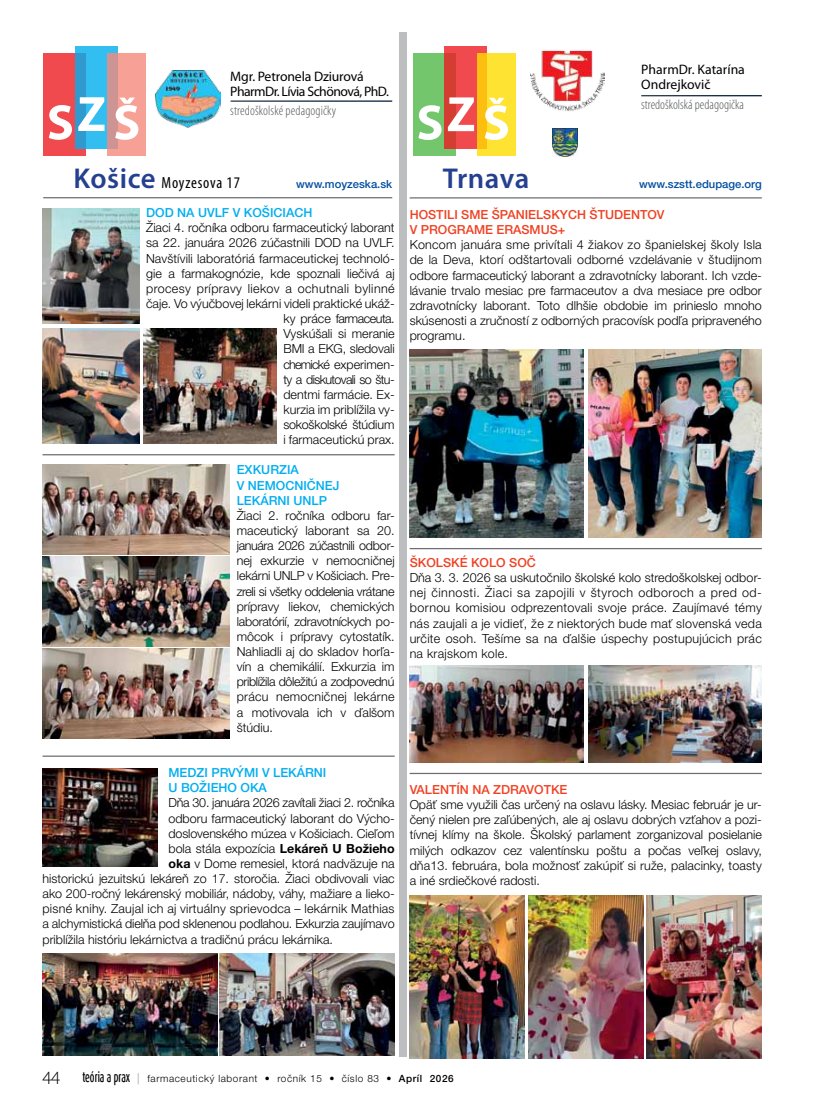
<style>
.page{position:relative;width:815px;height:1099px;background:#fff}
.page>*{position:absolute;margin:0;border:0;box-sizing:border-box;transform-origin:0 0}
.t1{font:600 28.75px "Myriad Pro";letter-spacing:.015em;color:#25408f}
.t2{font:condensed 16.25px "Myriad Pro";letter-spacing:.05em;color:#000}
.t3{font:300 condensed 13.75px "Myriad Pro";color:#58595b}
.t4{font:13.75px/15px "Myriad Pro";letter-spacing:-.035em;color:#000}
.t5{font:13.75px/15px "Myriad Pro";letter-spacing:-.01em;color:#000}
.t6{font:300 12.5px/15.1px "Helvetica Neue LT Pro";color:#000;text-align:justify}
.t7{font:500 12.5px "Helvetica Neue LT Pro";color:#ef4123}
.t8{font:500 12.5px/15.1px "Helvetica Neue LT Pro";color:#00aeef}
.t9{font:300 12.5px "Helvetica Neue LT Pro";letter-spacing:.02em;color:#000}
.t10{font:300 12.5px "Helvetica Neue LT Pro";letter-spacing:-.02em;color:#000}
.t11{font:500 11.25px "Helvetica Neue LT Pro";color:#034ea2}
.t12{font:300 10px "Helvetica Neue LT Pro";letter-spacing:.06em;color:#000}
.s1{font-weight:600;font-stretch:normal;font-size:28.75px;color:#25408f}
.s2{font-weight:700}
.s3{font-family:"Myriad Pro";font-size:18.75px}
.s4{font-family:"Dax CE";font-weight:500;font-size:14.5px}
.s5{font-size:11.25px;color:#939598}
.s6{font-weight:500}
</style>
<div class="page">
<div style="left:399px;top:32px;width:7px;height:1024px;background:#bcbec0"></div>
<img style="left:530px;top:50px;width:74px;height:61px">
<img style="left:553px;top:128px;width:24px;height:28px">
<div style="left:413px;top:53px;width:42px;height:103px;background:#73c66c"></div>
<svg style="left:445px;top:46px;width:42px;height:103px;background:#e74646"></svg>
<svg style="left:477px;top:53px;width:39px;height:103px;background:#fed828"></svg>
<svg style="left:418px;top:105px;width:24px;height:35px"></svg>
<svg style="left:448px;top:97px;width:26px;height:34px"></svg>
<svg style="left:485px;top:98px;width:23px;height:42px"></svg>
<hr style="left:410px;top:197px;width:352px;height:1px;background:#6d6e71">
<hr style="left:43px;top:454px;width:352px;height:1px;background:#6d6e71">
<hr style="left:410px;top:772px;width:352px;height:2px;background:#6d6e71">
<hr style="left:410px;top:548px;width:352px;height:1px;background:#6d6e71">
<hr style="left:43px;top:755px;width:352px;height:1px;background:#6d6e71">
<img style="left:156px;top:71px;width:64px;height:57px">
<hr style="left:43px;top:197px;width:349px;height:1px;background:#6d6e71">
<div style="left:43px;top:53px;width:43px;height:103px;background:#f04a4f"></div>
<svg style="left:75px;top:46px;width:43px;height:103px;background:#32b2e6"></svg>
<svg style="left:107px;top:53px;width:39px;height:103px;background:#ea9d95"></svg>
<svg style="left:49px;top:105px;width:23px;height:35px"></svg>
<svg style="left:78px;top:97px;width:27px;height:34px"></svg>
<svg style="left:115px;top:98px;width:23px;height:42px"></svg>
<img style="left:410px;top:350px;width:173px;height:187px">
<img style="left:410px;top:666px;width:173px;height:96px">
<img style="left:410px;top:895px;width:115px;height:162px">
<img style="left:588px;top:666px;width:174px;height:96px">
<img style="left:528px;top:895px;width:116px;height:162px">
<img style="left:647px;top:895px;width:115px;height:162px">
<img style="left:588px;top:350px;width:174px;height:187px">
<img style="left:43px;top:208px;width:96px;height:115px">
<img style="left:43px;top:328px;width:96px;height:115px">
<img style="left:143px;top:328px;width:133px;height:115px">
<img style="left:43px;top:768px;width:115px;height:98px">
<img style="left:42px;top:953px;width:176px;height:102px">
<img style="left:220px;top:953px;width:175px;height:102px">
<img style="left:43px;top:648px;width:187px;height:90px">
<img style="left:43px;top:557px;width:187px;height:89px">
<img style="left:43px;top:464px;width:187px;height:90px">
<p class="t4" style="left:230px;top:69px;width:160px">Mgr. Petronela Dziurová<br>PharmDr. Lívia Schönová, PhD.</p>
<p class="t3" style="left:230px;top:102px;width:107px">stredoškolské pedagogičky</p>
<p class="t5" style="left:641px;top:62px;width:105px">PharmDr. Katarína<br>Ondrejkovič</p>
<p class="t3" style="left:641px;top:96px;width:104px">stredoškolská pedagogička</p>
<h2 class="t2" style="left:73px;top:173px;width:168px"><span class="s1">Košice</span> Moyzesova 17</h2>
<p class="t11" style="left:296px;top:177px;width:98px">WWW.MOYZESKA.SK</p>
<p class="t8" style="left:146px;top:205px;width:115px">DOD NA UVLF V KOŠICIACH</p>
<p class="t6" style="left:146px;top:220px;width:250px;text-align:right">Žiaci 4. ročníka odboru farmaceutický laborant sa 22. januára 2026 zúčastnili DOD na UVLF.<br>Navštívili laboratóriá farmaceutickej technoló&shy;gie a farmakognózie, kde spoznali liečivá aj procesy prípravy liekov a ochutnali bylinné čaje. Vo výučbovej lekárni videli praktické ukáž&shy;ky práce farmaceuta.<br>Vyskúšali si meranie<br>BMI a EKG, sledovali<br>chemické experimen-<br>ty a diskutovali so štu-<br>dentmi farmácie. Ex-<br>kurzia im priblížila vy-<br>sokoškolské štúdium<br>i farmaceutickú prax.</p>
<p class="t8" style="left:237px;top:462px;width:25px">EXKURZIA<br>V NEMOCNIČNEJ<br>LEK</p>
<p class="t8" style="left:260px;top:492px;width:16px">ÁRNI</p>
<p class="t8" style="left:293px;top:492px;width:35px">UNLP</p>
<p class="t6" style="left:237px;top:507px;width:159px">Žiaci 2. ročníka odboru far&shy;maceutický laborant sa 20. januára 2026 zúčastnili odbor&shy;nej exkurzie v nemocničnej lekárni UNLP v Košiciach. Pre&shy;zreli si všetky oddelenia vrátane prípravy liekov, chemických laboratórií, zdravotníckych po&shy;môcok i prípravy cytostatík.<br>Nahliadli aj do skladov horľa&shy;vín a chemikálií. Exkurzia im priblížila dôležitú a zodpovednú prácu nemocničnej lekárne a motivovala ich v ďalšom štúdiu.</p>
<p class="t8" style="left:169px;top:765px;width:19px">MEDZI</p>
<p class="t8" style="left:211px;top:765px;width:9px">PRV</p>
<p class="t8" style="left:236px;top:765px;width:77px">ÝMI V LEKÁRNI</p>
<p class="t8" style="left:169px;top:780px;width:47px">U BOŽIEHO</p>
<p class="t8" style="left:241px;top:780px;width:10px">OKA</p>
<p class="t10" style="left:169px;top:795px;width:228px">Dňa 30. januára 2026 zavítali žiaci 2. ročníka</p>
<p class="t6" style="left:169px;top:810px;width:228px">odboru farmaceutický laborant do Výcho-</p>
<p class="t6" style="left:169px;top:825px;width:228px">doslovenského múzea v Košiciach. Cieľom</p>
<p class="t6" style="left:169px;top:840px;width:228px">bola stála expozícia <span class="s2">Lekáreň U Božieho</span></p>
<p class="t6" style="left:169px;top:855px;width:228px"><span class="s2">oka</span> v Dome remesiel, ktorá nadväzuje na</p>
<p class="t6" style="left:43px;top:870px;width:354px">historickú jezuitskú lekáreň zo 17. storočia. Žiaci obdivovali viac</p>
<p class="t6" style="left:43px;top:885px;width:354px">ako 200-ročný lekárenský mobiliár, nádoby, váhy, mažiare a lieko-</p>
<p class="t9" style="left:43px;top:901px;width:354px">pisné knihy. Zaujal ich aj virtuálny sprievodca – lekárnik Mathias</p>
<p class="t6" style="left:43px;top:916px;width:354px">a alchymistická dielňa pod sklenenou podlahou. Exkurzia zaujímavo</p>
<p class="t6" style="left:43px;top:931px;width:292px">priblížila históriu lekárnictva a tradičnú prácu lekárnika.</p>
<h1 class="t1" style="left:443px;top:160px;width:88px">Trnava</h1>
<p class="t11" style="left:639px;top:177px;width:124px">WWW.SZSTT.EDUPAGE.ORG</p>
<p class="t7" style="left:410px;top:207px;width:17px">HOSTILI</p>
<p class="t7" style="left:461px;top:207px;width:10px">SME</p>
<p class="t7" style="left:492px;top:207px;width:9px">ŠPANIELSK</p>
<p class="t7" style="left:560px;top:207px;width:39px">YCH ŠTUDENTOV</p>
<p class="t7" style="left:410px;top:222px;width:21px">V PROGRAME</p>
<p class="t7" style="left:497px;top:222px;width:18px">ERASMUS</p>
<p class="t7" style="left:558px;top:222px;width:9px">+</p>
<p class="t6" style="left:410px;top:237px;width:354px">Koncom januára sme privítali 4 žiakov zo španielskej školy Isla de la Deva, ktorí odštartovali odborné vzdelávanie v študijnom odbore farmaceutický laborant a zdravotnícky laborant. Ich vzde&shy;lávanie trvalo mesiac pre farmaceutov a dva mesiace pre odbor zdravotnícky laborant. Toto dlhšie obdobie im prinieslo mnoho skúsenosti a zručností z odborných pracovísk podľa pripraveného programu.</p>
<p class="t7" style="left:410px;top:555px;width:18px">ŠKOLSK</p>
<p class="t7" style="left:460px;top:555px;width:21px">É KOLO</p>
<p class="t7" style="left:509px;top:555px;width:28px">SOČ</p>
<p class="t6" style="left:410px;top:570px;width:354px">Dňa 3. 3. 2026 sa uskutočnilo školské kolo stredoškolskej odbor&shy;nej činnosti. Žiaci sa zapojili v štyroch odboroch a pred od&shy;bornou komisiou odprezentovali svoje práce. Zaujímavé témy nás zaujali a je vidieť, že z niektorých bude mať slovenská veda určite osoh. Tešíme sa na ďalšie úspechy postupujúcich prác na krajskom kole.</p>
<p class="t7" style="left:410px;top:782px;width:16px">VALENTÍN</p>
<p class="t7" style="left:472px;top:782px;width:31px">NA ZDRAVOTKE</p>
<p class="t6" style="left:410px;top:796px;width:354px">Opäť sme využili čas určený na oslavu lásky. Mesiac február je ur&shy;čený nielen pre zaľúbených, ale aj oslavu dobrých vzťahov a pozi&shy;tívnej klímy na škole. Školský parlament zorganizoval posielanie milých odkazov cez valentínsku poštu a počas veľkej oslavy, dňa13. februára, bola možnosť zakúpiť si ruže, palacinky, toasty a iné srdiečkové radosti.</p>
<p class="t12" style="left:43px;top:1072px;width:413px"><span class="s3">44</span> <span class="s4">teória a prax</span> <span class="s5">|</span> farmaceutický laborant <span class="s2">•</span> ročník 15 <span class="s2">•</span> číslo 83 <span class="s2">•</span> <span class="s6">APRÍL 2026</span></p>
</div>
